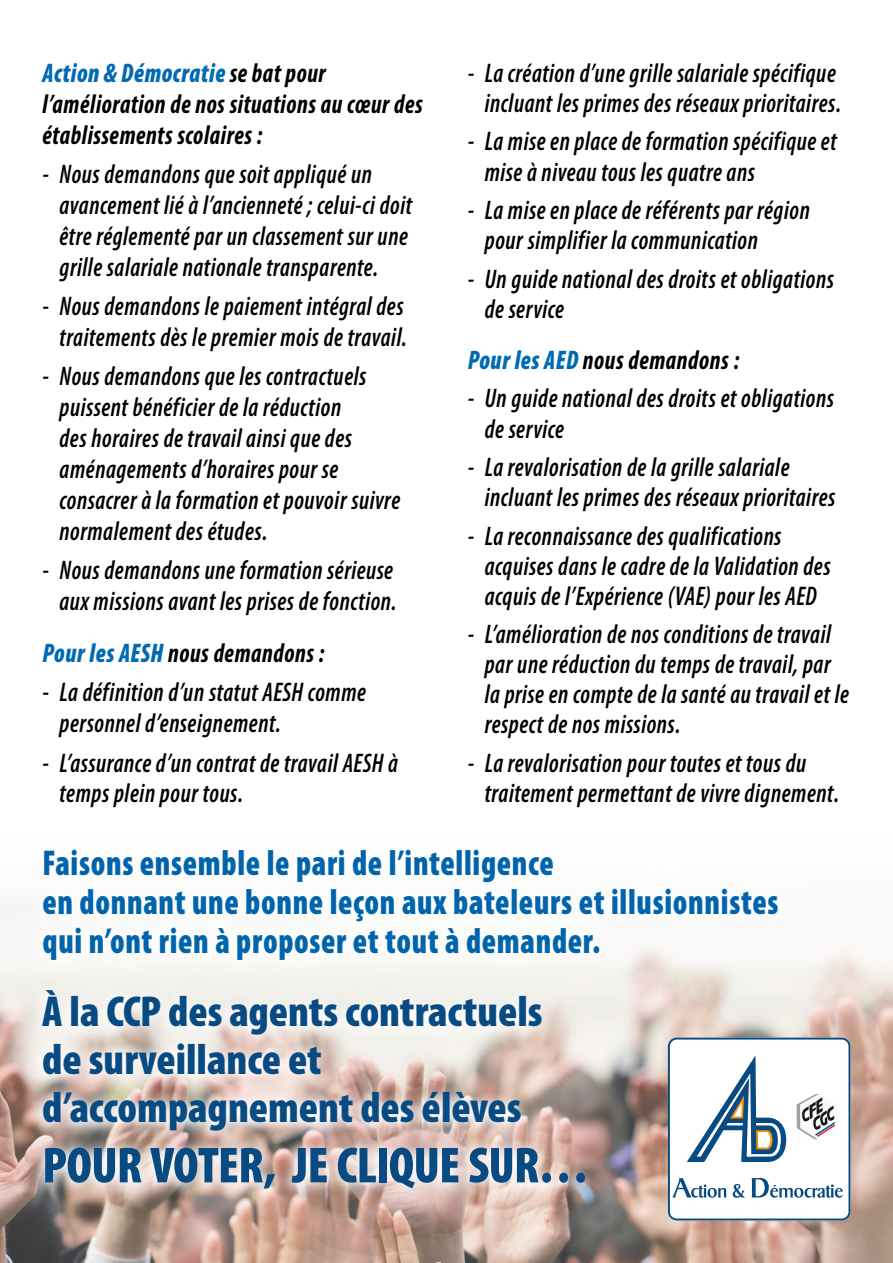
<style>
.page{position:relative;width:893px;height:1263px;background:#fff}
.page>*{position:absolute;margin:0;border:0;box-sizing:border-box;transform-origin:0 0}
.t1{font:900 condensed 51px "Myriad Pro";letter-spacing:-.015em;color:#084b83}
.t2{font:900 condensed 43.5px/48px "Myriad Pro";color:#084b83}
.t3{font:900 condensed 36px/39px "Myriad Pro";letter-spacing:.02em;color:#0064ad;scale:.9 1}
.t4{font:italic 600 condensed 27px/30.9px "Myriad Pro";letter-spacing:.02em;color:#000;scale:.9 1}
.t5{font:italic 700 condensed 27px/30.9px "Myriad Pro";letter-spacing:.025em;color:#000;scale:.9 1}
.s1{font-weight:900;color:#006ab3}
</style>
<div class="page">
<img style="left:0;top:900px;width:893px;height:363px">
<svg style="left:28px;top:982px;width:568px;height:221px"></svg>
<div style="left:21px;top:827px;width:779px;height:155px;background:#fff"></div>
<svg style="left:668px;top:1037px;width:182px;height:183px"></svg>
<p class="t5" style="left:43px;top:57px;width:424px"><span class="s1">Action &amp; Démocratie</span> se bat pour l’amélioration de nos situations au cœur des établissements scolaires :</p>
<p class="t4" style="left:60px;top:158px;width:393px;text-indent:-17px">- Nous demandons que soit appliqué un avancement lié à l’ancienneté ; celui-ci doit être réglementé par un classement sur une grille salariale nationale transparente.</p>
<p class="t4" style="left:43px;top:290px;width:407px;text-align:right">- Nous demandons le paiement intégral des traitements dès le premier mois de travail.</p>
<p class="t4" style="left:60px;top:360px;width:380px;text-indent:-17px">- Nous demandons que les contractuels puissent bénéficier de la réduction<br>des horaires de travail ainsi que des aménagements d’horaires pour se consacrer à la formation et pouvoir suivre normalement des études.</p>
<p class="t4" style="left:43px;top:554px;width:395px;text-align:right">- Nous demandons une formation sérieuse aux missions avant les prises de fonction.</p>
<p class="t5" style="left:43px;top:637px;width:315px"><span class="s1">Pour les AESH</span> nous demandons :</p>
<p class="t4" style="left:60px;top:676px;width:342px;text-indent:-17px">- La définition d’un statut AESH comme personnel d’enseignement.</p>
<p class="t4" style="left:60px;top:747px;width:378px;text-indent:-17px">- L’assurance d’un contrat de travail AESH à temps plein pour tous.</p>
<p class="t4" style="left:468px;top:58px;width:416px;line-height:30px;text-align:right">- La création d’une grille salariale spécifique incluant les primes des réseaux prioritaires.</p>
<p class="t4" style="left:485px;top:126px;width:393px;line-height:30px;text-indent:-17px">- La mise en place de formation spécifique et mise à niveau tous les quatre ans</p>
<p class="t4" style="left:485px;top:195px;width:363px;line-height:30px;text-indent:-17px">- La mise en place de référents par région pour simplifier la communication</p>
<p class="t4" style="left:485px;top:263px;width:390px;line-height:30px;text-indent:-17px">- Un guide national des droits et obligations de service</p>
<p class="t5" style="left:468px;top:344px;width:303px"><span class="s1">Pour les AED</span> nous demandons :</p>
<p class="t4" style="left:485px;top:383px;width:390px;line-height:30px;text-indent:-17px">- Un guide national des droits et obligations de service</p>
<p class="t4" style="left:485px;top:452px;width:391px;line-height:30px;text-indent:-17px">- La revalorisation de la grille salariale incluant les primes des réseaux prioritaires</p>
<p class="t4" style="left:485px;top:520px;width:386px;line-height:30px;text-indent:-17px">- La reconnaissance des qualifications acquises dans le cadre de la Validation des acquis de l’Expérience (VAE) pour les AED</p>
<p class="t4" style="left:485px;top:619px;width:406px;line-height:30px;text-indent:-17px">- L’amélioration de nos conditions de travail par une réduction du temps de travail, par la prise en compte de la santé au travail et le respect de nos missions.</p>
<p class="t4" style="left:485px;top:747px;width:395px;line-height:30px;text-indent:-17px">- La revalorisation pour toutes et tous du traitement permettant de vivre dignement.</p>
<h3 class="t3" style="left:43px;top:842px;width:819px">Faisons ensemble le pari de l’intelligence<br>en donnant une bonne leçon aux bateleurs et illusionnistes qui n’ont rien à proposer et tout à demander.</h3>
<h2 class="t2" style="left:42px;top:986px;width:502px">À la CCP des agents contractuels de surveillance et d’accompagnement des élèves</h2>
<h1 class="t1" style="left:42px;top:1133px;width:548px">POUR VOTER, JE CLIQUE SUR…</h1>
</div>
